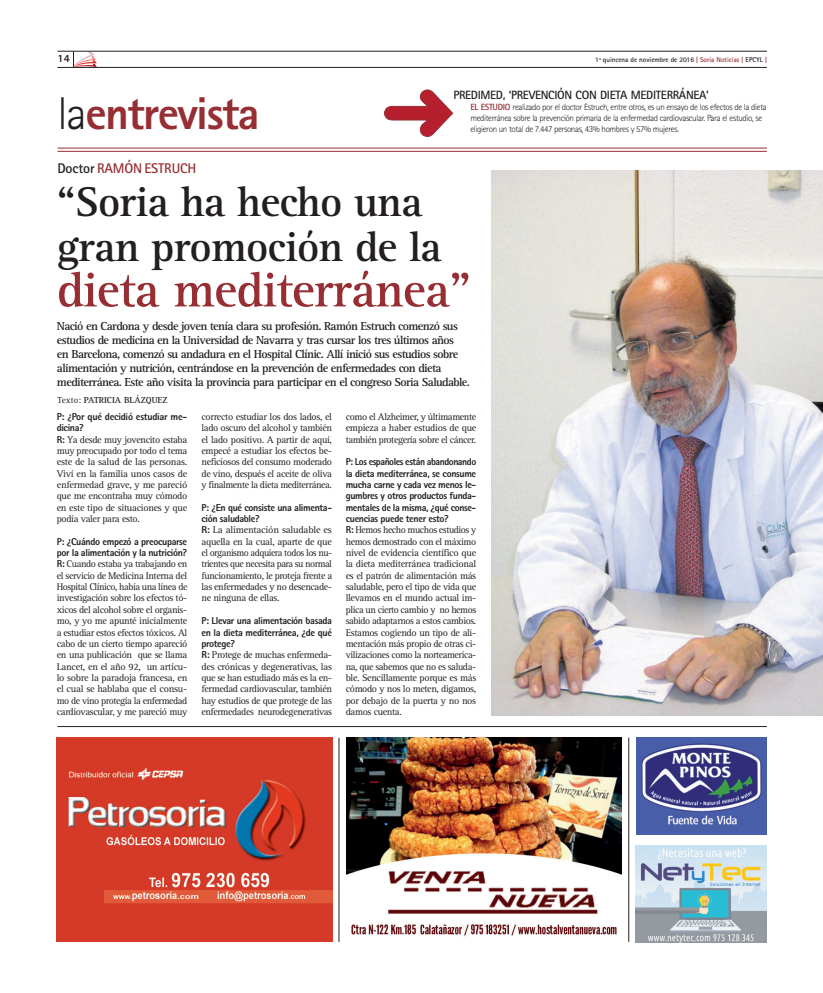
<style>
.page{position:relative;width:823px;height:993px;background:#fff}
.page>*{position:absolute;margin:0;border:0;box-sizing:border-box;transform-origin:0 0}
.t1{font:700 50px "Rotis Serif Std";letter-spacing:-.02em;color:#962e33}
.t2{font:800 46px "Rotis Sans Serif Std";letter-spacing:-.035em;color:#962e33}
.t3{font:700 43px/45.4px "Rotis Serif Std";letter-spacing:-.02em;color:#231f20}
.t4{font:700 14px "Rotis Sans Serif Std";letter-spacing:-.01em;color:#962e33}
.t5{font:700 12px/14px "Rotis Serif Std";letter-spacing:-.05em;color:#231f20}
.t6{font:700 12px "Rotis Sans Serif Std";letter-spacing:-.025em;color:#231f20}
.t7{font:800 11px "Rotis Sans Serif Std";color:#231f20}
.t8{font:10px/11.3px "Rotis Serif Std";letter-spacing:-.035em;color:#231f20;text-align:justify}
.t9{font:800 10px/11.3px "Rotis Sans Serif Std";letter-spacing:-.035em;color:#231f20}
.t10{font:300 9px/11px "Rotis Sans Serif Std";letter-spacing:-.04em;color:#231f20}
.t11{font:700 9px "Rotis Serif Std";color:#231f20}
.t12{font:700 7px "Rotis Sans Serif Std";color:#231f20}
.s1{color:#962e33}
.s2{font-weight:300;color:#231f20}
.s3{font-weight:700;color:#962e33}
.s4{color:#231f20}
.s5{font-weight:400}
.s6{font-family:"Rotis Sans Serif Std";font-weight:800}
</style>
<div class="page">
<hr style="left:57px;top:148px;width:709px;height:1px;background:#962e33">
<hr style="left:57px;top:151px;width:709px;height:1px;background:#962e33">
<svg style="left:384px;top:89px;width:70px;height:48px"></svg>
<hr style="left:57px;top:726px;width:709px;height:1px;background:#231f20">
<hr style="left:57px;top:67px;width:709px;height:1px;background:#231f20">
<hr style="left:57px;top:51px;width:709px;height:1px;background:#231f20">
<svg style="left:73px;top:51px;width:24px;height:16px"></svg>
<img style="left:491px;top:170px;width:331px;height:545px">
<hr style="left:628px;top:737px;width:1px;height:204px;background:#231f20">
<hr style="left:338px;top:737px;width:1px;height:204px;background:#231f20">
<img style="left:346px;top:737px;width:275px;height:199px">
<img style="left:636px;top:737px;width:130px;height:96px">
<img style="left:57px;top:737px;width:275px;height:204px">
<img style="left:635px;top:845px;width:130px;height:96px">
<p class="t7" style="left:57px;top:52px;width:14px">14</p>
<p class="t12" style="left:595px;top:56px;width:173px">1ª quincena de noviembre de 2016 <span class="s1">| Soria Noticias |</span> EPCYL <span class="s1">|</span></p>
<h2 class="t2" style="left:57px;top:84px;width:204px"><span class="s2">la</span>entrevista</h2>
<p class="t6" style="left:453px;top:87px;width:257px">PREDIMED, ‘PREVENCIÓN CON DIETA MEDITERRÁNEA’</p>
<p class="t10" style="left:470px;top:102px;width:298px"><span class="s3">EL ESTUDIO</span> realizado por el doctor Estruch, entre otros, es un ensayo de los efectos de la dieta mediterránea sobre la prevención primaria de la enfermedad cardiovascular. Para el estudio, se eligieron un total de 7.447 personas, 43% hombres y 57% mujeres.</p>
<h3 class="t4" style="left:57px;top:160px;width:140px"><span class="s4">Doctor</span> RAMÓN ESTRUCH</h3>
<h3 class="t3" style="left:57px;top:179px;width:386px">“Soria ha hecho una gran promoción de la</h3>
<h1 class="t1" style="left:57px;top:260px;width:415px">dieta mediterránea”</h1>
<p class="t5" style="left:57px;top:319px;width:414px">Nació en Cardona y desde joven tenía clara su profesión. Ramón Estruch comenzó sus estudios de medicina en la Universidad de Navarra y tras cursar los tres últimos años<br>en Barcelona, comenzó su andadura en el Hospital Clínic. Allí inició sus estudios sobre alimentación y nutrición, centrándose en la prevención de enfermedades con dieta mediterránea. Este año visita la provincia para participar en el congreso Soria Saludable.</p>
<p class="t11" style="left:57px;top:394px;width:111px"><span class="s5">Texto:</span> PATRICIA BLÁZQUEZ</p>
<p class="t9" style="left:57px;top:410px;width:132px">P: ¿Por qué decidió estudiar me&shy;dicina?</p>
<p class="t8" style="left:57px;top:434px;width:132px"><span class="s6">R:</span> Ya desde muy jovencito estaba muy preocupado por todo el tema este de la salud de las personas.<br>Viví en la familia unos casos de enfermedad grave, y me pareció que me encontraba muy cómodo en este tipo de situaciones y que podía valer para esto.</p>
<p class="t9" style="left:57px;top:535px;width:132px">P: ¿Cuándo empezó a preocuparse por la alimentación y la nutrición?</p>
<p class="t8" style="left:57px;top:558px;width:132px"><span class="s6">R:</span> Cuando estaba ya trabajando en el servicio de Medicina Interna del Hospital Clínico, había una línea de investigación sobre los efectos tó&shy;xicos del alcohol sobre el organis&shy;mo, y yo me apunté inicialmente a estudiar estos efectos tóxicos. Al cabo de un cierto tiempo apareció en una publicación que se llama Lancet, en el año 92, un artícu&shy;lo sobre la paradoja francesa, en el cual se hablaba que el consu&shy;mo de vino protegía la enfermedad cardiovascular, y me pareció muy</p>
<p class="t8" style="left:201px;top:411px;width:132px">correcto estudiar los dos lados, el lado oscuro del alcohol y también el lado positivo. A partir de aquí, empecé a estudiar los efectos be&shy;neficiosos del consumo moderado de vino, después el aceite de oliva y finalmente la dieta mediterránea.</p>
<p class="t9" style="left:201px;top:501px;width:132px">P: ¿En qué consiste una alimenta&shy;ción saludable?</p>
<p class="t8" style="left:201px;top:524px;width:132px"><span class="s6">R:</span> La alimentación saludable es aquella en la cual, aparte de que el organismo adquiera todos los nu&shy;trientes que necesita para su normal funcionamiento, le proteja frente a las enfermedades y no desencade&shy;ne ninguna de ellas.</p>
<p class="t9" style="left:201px;top:614px;width:132px;text-align:justify">P: Llevar una alimentación basada en la dieta mediterránea, ¿de qué protege?</p>
<p class="t8" style="left:201px;top:649px;width:132px"><span class="s6">R:</span> Protege de muchas enfermeda&shy;des crónicas y degenerativas, las que se han estudiado más es la en&shy;fermedad cardiovascular, también hay estudios de que protege de las enfermedades neurodegenerativas</p>
<p class="t8" style="left:345px;top:411px;width:132px">como el Alzheimer, y últimamente empieza a haber estudios de que también protegería sobre el cáncer.</p>
<p class="t9" style="left:345px;top:456px;width:132px;text-align:justify">P: Los españoles están abandonando la dieta mediterránea, se consume mucha carne y cada vez menos le&shy;gumbres y otros productos funda&shy;mentales de la misma, ¿qué conse&shy;cuencias puede tener esto?</p>
<p class="t8" style="left:345px;top:524px;width:132px"><span class="s6">R:</span> Hemos hecho muchos estudios y hemos demostrado con el máximo nivel de evidencia científico que la dieta mediterránea tradicional es el patrón de alimentación más saludable, pero el tipo de vida que llevamos en el mundo actual im&shy;plica un cierto cambio y no hemos sabido adaptarnos a estos cambios.<br>Estamos cogiendo un tipo de ali&shy;mentación más propio de otras ci&shy;vilizaciones como la norteamerica&shy;na, que sabemos que no es saluda&shy;ble. Sencillamente porque es más cómodo y nos lo meten, digamos, por debajo de la puerta y no nos damos cuenta.</p>
</div>
